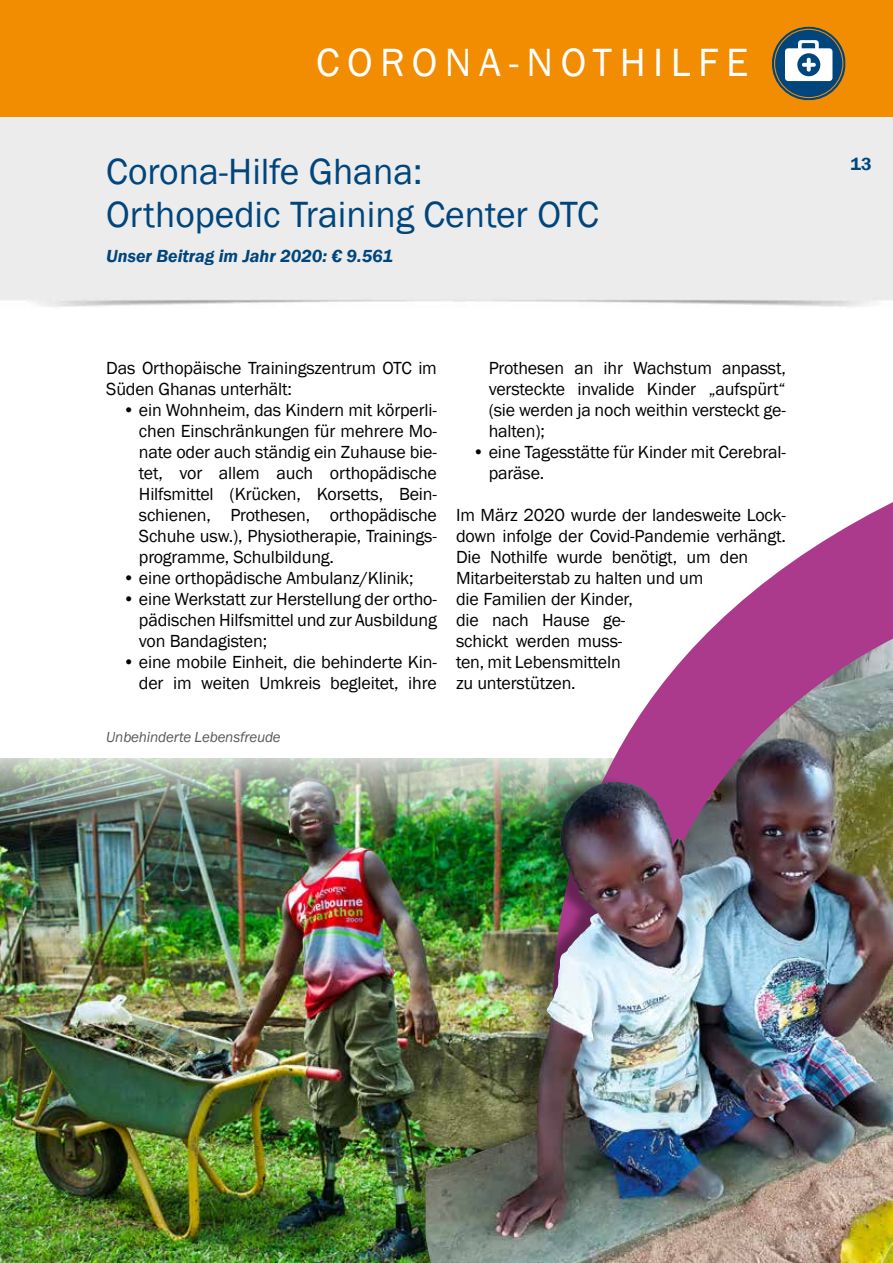
<style>
.page{position:relative;width:893px;height:1263px;background:#fff}
.page>*{position:absolute;margin:0;border:0;box-sizing:border-box;transform-origin:0 0}
.t1{font:40.5px "Franklin Gothic";letter-spacing:.185em;color:#fff}
.t2{font:37.5px/43.2px "Franklin Gothic";color:#00457c}
.t3{font:18px/21px "Franklin Gothic";letter-spacing:-.01em;color:#000}
.t4{font:italic 600 18px "Franklin Gothic";color:#00457c}
.t5{font:600 18px "Franklin Gothic";color:#00457c}
.t6{font:italic 15px "Franklin Gothic";letter-spacing:-.01em;color:#575756}
</style>
<div class="page">
<img style="left:1px;top:840px;width:338px;height:423px">
<div style="left:0;top:0;width:893px;height:117px;background:#f28c00"></div>
<svg style="left:772px;top:27px;width:74px;height:73px"></svg>
<div style="left:798px;top:40px;width:21px;height:12px;background:#fff;border-radius:3px"></div>
<div style="left:802px;top:43px;width:13px;height:15px;background:#00457c"></div>
<div style="left:785px;top:48px;width:47px;height:33px;background:#fff;border-radius:3px"></div>
<div style="left:797px;top:53px;width:23px;height:23px;background:#00457c;border-radius:50%"></div>
<svg style="left:807px;top:58px;width:4px;height:14px"></svg>
<svg style="left:802px;top:63px;width:14px;height:4px"></svg>
<img style="left:0;top:760px;width:1px;height:503px">
<hr style="left:0;top:742px;width:1px;height:112px;background:#fff">
<img style="left:0;top:758px;width:339px;height:82px">
<img style="left:339px;top:502px;width:554px;height:761px">
<div style="left:402px;top:774px;width:378px;height:489px;background:#000;opacity:.4"></div>
<img style="left:425px;top:782px;width:350px;height:481px">
<h1 class="t1" style="left:316px;top:37px;width:434px">CORONA-NOTHILFE</h1>
<h2 class="t2" style="left:106px;top:150px;width:494px">Corona-Hilfe Ghana:<br>Orthopedic Training Center OTC</h2>
<p class="t4" style="left:106px;top:245px;width:288px">Unser Beitrag im Jahr 2020: € 9.561</p>
<p class="t3" style="left:106px;top:358px;width:332px">Das Orthopäische Trainingszentrum OTC im<br>Süden Ghanas unterhält:</p>
<p class="t3" style="left:139px;top:400px;width:300px;text-align:justify;text-indent:-16px">• ein Wohnheim, das Kindern mit körperli&shy;chen Einschränkungen für mehrere Mo&shy;nate oder auch ständig ein Zuhause bie&shy;tet, vor allem auch orthopädische Hilfsmittel (Krücken, Korsetts, Bein&shy;schienen, Prothesen, orthopädische Schuhe usw.), Physiotherapie, Trainings&shy;programme, Schulbildung.</p>
<p class="t3" style="left:123px;top:568px;width:292px">• eine orthopädische Ambulanz/Klinik;</p>
<p class="t3" style="left:139px;top:589px;width:299px;text-align:justify;text-indent:-16px">• eine Werkstatt zur Herstellung der ortho&shy;pädischen Hilfsmittel und zur Ausbildung von Bandagisten;</p>
<p class="t3" style="left:123px;top:652px;width:316px;text-align:right">• eine mobile Einheit, die behinderte Kin&shy;der im weiten Umkreis begleitet, ihre</p>
<p class="t6" style="left:106px;top:728px;width:176px">Unbehinderte Lebensfreude</p>
<p class="t3" style="left:489px;top:358px;width:299px;text-align:justify">Prothesen an ihr Wachstum anpasst, versteckte invalide Kinder „aufspürt“ (sie werden ja noch weithin versteckt ge&shy;halten);</p>
<p class="t3" style="left:489px;top:442px;width:299px;text-indent:-16px">• eine Tagesstätte für Kinder mit Cerebral&shy;paräse.</p>
<p class="t3" style="left:456px;top:505px;width:331px">Im März 2020 wurde der landesweite Lock&shy;down infolge der Covid-Pandemie verhängt.<br>Die Nothilfe wurde benötigt, um den<br>Mitarbeiterstab zu halten und um<br>die Familien der Kinder,<br>die nach Hause ge-<br>schickt werden muss-<br>ten, mit Lebensmitteln<br>zu unterstützen.</p>
<p class="t5" style="left:850px;top:153px;width:23px">13</p>
</div>
